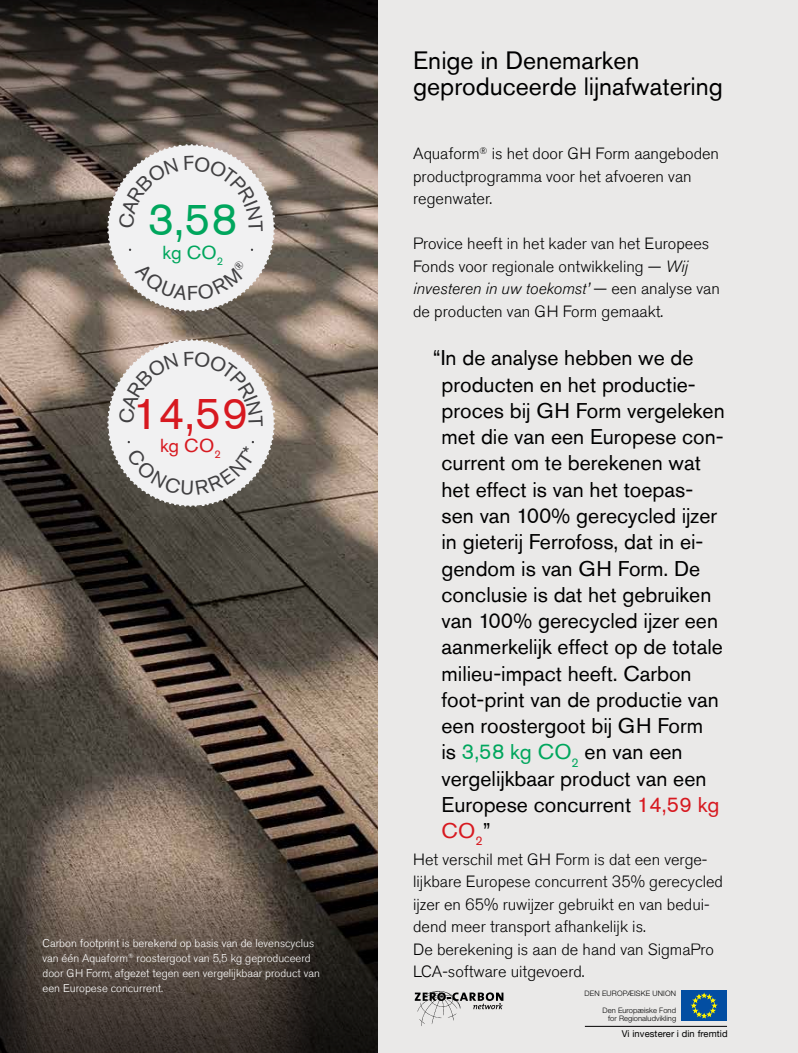
<style>
.page{position:relative;width:798px;height:1053px;background:#fff}
.page>*{position:absolute;margin:0;border:0;box-sizing:border-box;transform-origin:0 0}
.t1{font:44.62px "Akzidenz Grotesk Std";color:#d71920}
.t2{font:44.62px "Akzidenz Grotesk Std";color:#00a65d}
.t3{font:25px/26.2px "Akzidenz Grotesk Std";color:#000}
.t4{font:21.25px/26.2px "Akzidenz Grotesk Std";color:#000}
.t5{font:18.75px "Akzidenz Grotesk Std";color:#00a65d}
.t6{font:18.75px "Akzidenz Grotesk Std";color:#d71920}
.t7{font:300 16.25px/22.5px "Akzidenz Grotesk Std";color:#000}
.t8{font:300 11.25px/15px "Akzidenz Grotesk Std";color:#fff}
.t9{font:9.38px "Helvetica Neue";letter-spacing:.01em;color:#000}
.t10{font:300 7.5px/8.1px "Helvetica Neue";letter-spacing:.01em;color:#000;text-align:right}
.s1{font-style:italic}
.s2{color:#00a65d}
.s3{color:#d71920}
</style>
<div class="page">
<div style="left:0;top:0;width:797px;height:1052px;background:#eae9e8"></div>
<img style="left:0;top:215px;width:377px;height:641px">
<svg style="left:0;top:0;width:377px;height:215px;background:#4a413b"></svg>
<svg style="left:0;top:856px;width:377px;height:196px;background:#4b4139"></svg>
<div style="left:680px;top:990px;width:46px;height:31px;background:#034ea2"></div>
<svg style="left:691px;top:993px;width:25px;height:24px"></svg>
<hr style="left:584px;top:1026px;width:142px;height:1px;background:#000">
<svg style="left:414px;top:991px;width:89px;height:35px"></svg>
<svg style="left:103px;top:140px;width:176px;height:176px"></svg>
<svg style="left:103px;top:335px;width:176px;height:176px"></svg>
<h1 class="t2" style="left:148px;top:193px;width:91px">3,58</h1>
<p class="t5" style="left:162px;top:241px;width:62px">kg CO<sub>2</sub></p>
<h1 class="t1" style="left:133px;top:386px;width:117px">14,59</h1>
<p class="t6" style="left:160px;top:434px;width:62px">kg CO<sub>2</sub></p>
<p class="t8" style="left:43px;top:935px;width:279px">Carbon footprint is berekend op basis van de levenscyclus van één Aquaform<sup>®</sup> roostergoot van 5,5 kg geproduceerd door GH Form, afgezet tegen een vergelijkbaar product van een Europese concurrent.</p>
<p class="t3" style="left:413px;top:47px;width:311px">Enige in Denemarken geproduceerde lijnafwatering</p>
<p class="t7" style="left:413px;top:142px;width:307px">Aquaform<sup>®</sup> is het door GH Form aangeboden productprogramma voor het afvoeren van regenwater.</p>
<p class="t7" style="left:413px;top:232px;width:308px">Provice heeft in het kader van het Europees Fonds voor regionale ontwikkeling — <span class="s1">Wij investeren in uw toekomst’</span> — een analyse van de producten van GH Form gemaakt.</p>
<p class="t4" style="left:441px;top:345px;width:284px;text-indent:-9px">“In de analyse hebben we de producten en het productie&shy;proces bij GH Form vergeleken met die van een Europese con&shy;current om te berekenen wat het effect is van het toepas&shy;sen van 100% gerecycled ijzer in gieterij Ferrofoss, dat in ei&shy;gendom is van GH Form. De conclusie is dat het gebruiken van 100% gerecycled ijzer een aanmerkelijk effect op de totale milieu-impact heeft. Carbon foot-print van de productie van een roostergoot bij GH Form<br>is <span class="s2">3,58 kg CO</span><sub>2</sub> en van een vergelijkbaar product van een<br>Europese concurrent <span class="s3">14,59 kg<br>CO</span><sub>2</sub>”</p>
<p class="t7" style="left:413px;top:847px;width:311px">Het verschil met GH Form is dat een verge&shy;lijkbare Europese concurrent 35% gerecycled ijzer en 65% ruwijzer gebruikt en van bedui&shy;dend meer transport afhankelijk is.<br>De berekening is aan de hand van SigmaPro LCA-software uitgevoerd.</p>
<p class="t10" style="left:584px;top:988px;width:93px">DEN EUROPÆISKE UNION</p>
<p class="t10" style="left:602px;top:1006px;width:75px">Den Europæiske Fond for Regionaludvikling</p>
<p class="t9" style="left:621px;top:1028px;width:107px">Vi investerer i din fremtid</p>
</div>
